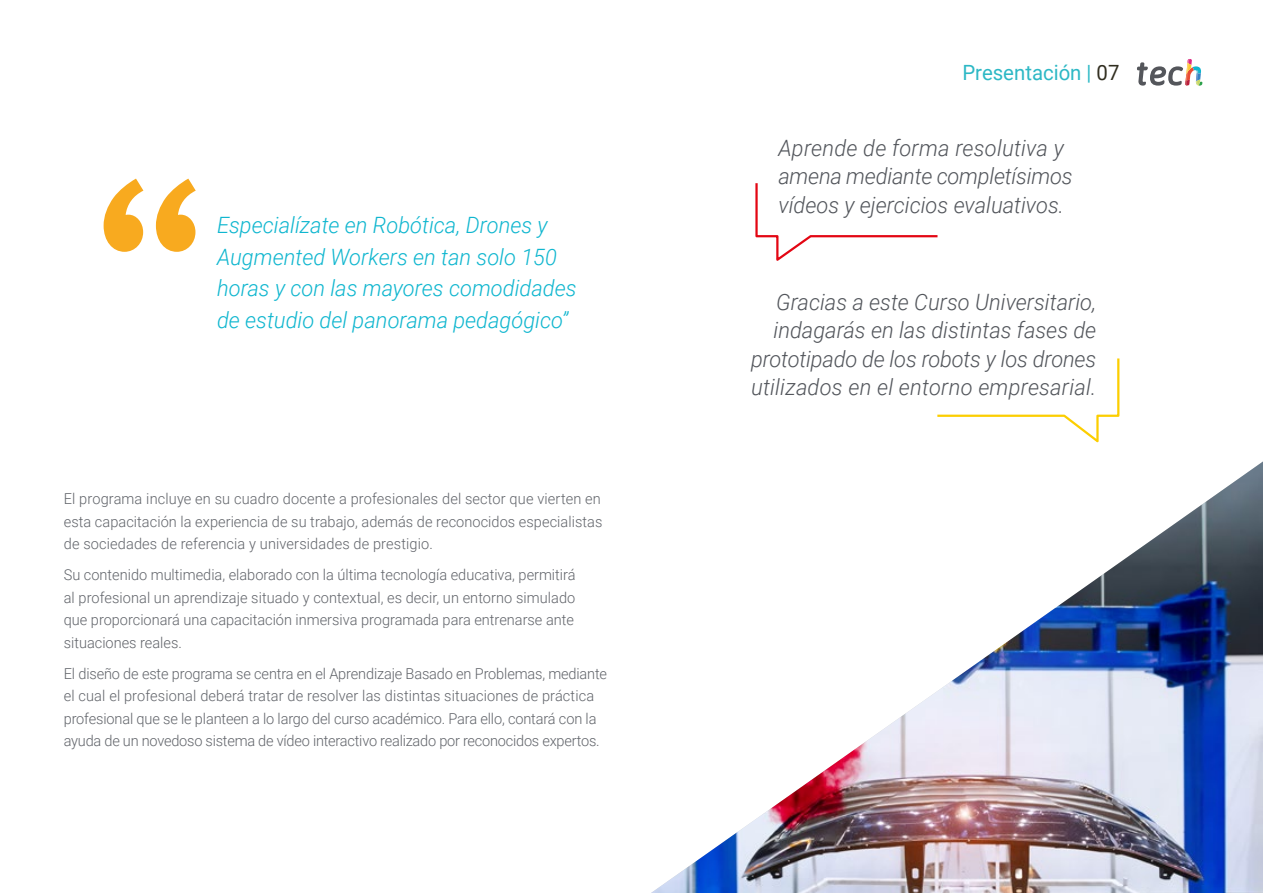
<style>
.page{position:relative;width:1263px;height:893px;background:#fff}
.page>*{position:absolute;margin:0;border:0;box-sizing:border-box;transform-origin:0 0}
.t1{font:italic 300 22.5px/28.5px "Roboto";color:#52555b;text-align:right}
.t2{font:italic 300 22.5px/31.5px "Roboto";color:#0fb6cf}
.t3{font:21px "Roboto";color:#2db8c5}
.t4{font:300 15px/22.5px "Roboto";letter-spacing:-.01em;color:#61646a;text-align:justify}
.s1{color:#312e20}
</style>
<div class="page">
<img style="left:651px;top:461px;width:612px;height:432px">
<svg style="left:937px;top:358px;width:183px;height:85px"></svg>
<svg style="left:755px;top:183px;width:183px;height:78px"></svg>
<svg style="left:104px;top:179px;width:92px;height:73px"></svg>
<svg style="left:1137px;top:59px;width:65px;height:27px"></svg>
<h1 class="t2" style="left:217px;top:208px;width:361px">Especialízate en Robótica, Drones y Augmented Workers en tan solo 150 horas y con las mayores comodidades de estudio del panorama pedagógico”</h1>
<p class="t4" style="left:64px;top:487px;width:540px">El programa incluye en su cuadro docente a profesionales del sector que vierten en esta capacitación la experiencia de su trabajo, además de reconocidos especialistas de sociedades de referencia y universidades de prestigio.</p>
<p class="t4" style="left:64px;top:563px;width:513px">Su contenido multimedia, elaborado con la última tecnología educativa, permitirá al profesional un aprendizaje situado y contextual, es decir, un entorno simulado que proporcionará una capacitación inmersiva programada para entrenarse ante situaciones reales.</p>
<p class="t4" style="left:64px;top:662px;width:545px;text-align:left">El diseño de este programa se centra en el Aprendizaje Basado en Problemas, mediante el cual el profesional deberá tratar de resolver las distintas situaciones de práctica profesional que se le planteen a lo largo del curso académico. Para ello, contará con la ayuda de un novedoso sistema de vídeo interactivo realizado por reconocidos expertos.</p>
<h2 class="t3" style="left:962px;top:57px;width:159px">Presentación | <span class="s1">07</span></h2>
<h1 class="t1" style="left:778px;top:133px;width:296px;text-align:left">Aprende de forma resolutiva y amena mediante completísimos vídeos y ejercicios evaluativos.</h1>
<h1 class="t1" style="left:751px;top:287px;width:347px">Gracias a este Curso Universitario, indagarás en las distintas fases de prototipado de los robots y los drones utilizados en el entorno empresarial.</h1>
</div>
